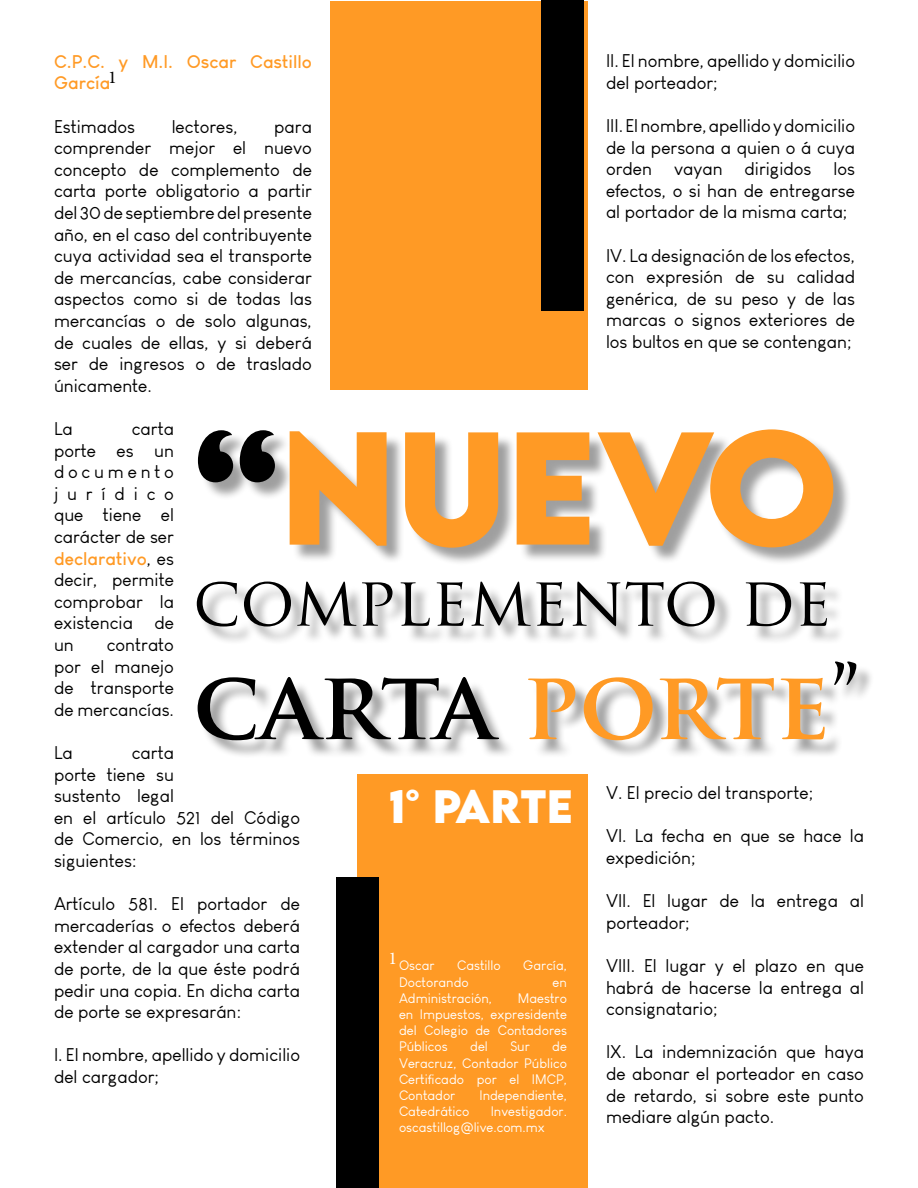
<style>
.page{position:relative;width:918px;height:1188px;background:#fff}
.page>*{position:absolute;margin:0;border:0;box-sizing:border-box;transform-origin:0 0}
.t1{font:700 142.5px "LEMONMILK";color:#ff9a25}
.t2{font:700 94.5px "Trajan Pro";letter-spacing:-.015em;color:#000}
.t3{font:67.5px "Trajan Pro";color:#000}
.t4{font:700 41.55px "LEMONMILK";letter-spacing:-.01em;color:#fff}
.t5{font:18px/21.6px "Louis George Cafe";color:#000;text-align:justify}
.t6{font:700 18px/21.6px "Louis George Cafe";color:#ff9a25}
.t7{font:18px "Minion Pro";color:#000}
.t8{font:18px "Minion Pro";color:#fff}
.t9{font:13.5px/16.2px "Louis George Cafe";color:#fff;text-align:justify}
.s1{font-weight:700;color:#ff9a25}
.s2{color:#000}
.s3{color:#ff9a25}
.s4{font-weight:400}
</style>
<div class="page">
<div style="left:199px;top:431px;width:675px;height:328px;background:#000;opacity:.38"></div>
<div style="left:331px;top:1px;width:257px;height:389px;background:#ff9a25"></div>
<div style="left:357px;top:775px;width:231px;height:413px;background:#ff9a25"></div>
<div style="left:541px;top:0;width:43px;height:310px;background:#000"></div>
<div style="left:336px;top:878px;width:43px;height:310px;background:#000"></div>
<p class="t5" style="left:606px;top:50px;width:251px">II. El nombre, apellido y domicilio del porteador;</p>
<p class="t5" style="left:606px;top:115px;width:251px">III. El nombre, apellido y domicilio de la persona a quien o á cuya orden vayan dirigidos los efectos, o si han de entregarse al portador de la misma carta;</p>
<p class="t5" style="left:606px;top:244px;width:251px">IV. La designación de los efectos, con expresión de su calidad genérica, de su peso y de las marcas o signos exteriores de los bultos en que se contengan;</p>
<p class="t6" style="left:54px;top:50px;width:259px">C.P.C. y M.I. Oscar Castillo<br>García</p>
<p class="t5" style="left:54px;top:116px;width:83px">Estimados</p>
<p class="t5" style="left:172px;top:116px;width:68px">lectores,</p>
<p class="t7" style="left:108px;top:66px;width:10px">1</p>
<p class="t5" style="left:54px;top:116px;width:260px;text-indent:220px">para comprender mejor el nuevo concepto de complemento de carta porte obligatorio a partir del 30 de septiembre del presente año, en el caso del contribuyente cuya actividad sea el transporte de mercancías, cabe considerar aspectos como si de todas las mercancías o de solo algunas, de cuales de ellas, y si deberá ser de ingresos o de traslado únicamente.</p>
<p class="t5" style="left:54px;top:418px;width:20px">La</p>
<p class="t5" style="left:54px;top:418px;width:122px;text-indent:78px">carta porte es un documento jurídico que tiene el carácter de ser <span class="s1">declarativo</span>, es decir, permite comprobar la existencia de un</p>
<p class="t1" style="left:193px;top:391px;width:647px"><span class="s2">“</span>NUEVO</p>
<p class="t3" style="left:193px;top:558px;width:640px">COMPLEMENTO DE</p>
<p class="t2" style="left:193px;top:646px;width:669px">CARTA <span class="s3">PORTE</span><span class="s4">”</span></p>
<p class="t5" style="left:54px;top:634px;width:122px;text-indent:53px">contrato por el manejo de transporte de mercancías.</p>
<p class="t5" style="left:54px;top:742px;width:20px">La</p>
<p class="t5" style="left:54px;top:742px;width:248px;text-align:left;text-indent:78px">carta<br>porte tiene su<br>sustento legal<br>en el artículo 521 del Código de Comercio, en los términos siguientes:</p>
<p class="t5" style="left:54px;top:893px;width:248px">Artículo 581. El portador de mercaderías o efectos deberá extender al cargador una carta de porte, de la que éste podrá pedir una copia. En dicha carta de porte se expresarán:</p>
<p class="t5" style="left:54px;top:1044px;width:248px">I. El nombre, apellido y domicilio del cargador;</p>
<p class="t5" style="left:606px;top:782px;width:209px">V. El precio del transporte;</p>
<p class="t5" style="left:606px;top:825px;width:260px">VI. La fecha en que se hace la expedición;</p>
<p class="t5" style="left:606px;top:890px;width:260px">VII. El lugar de la entrega al porteador;</p>
<p class="t5" style="left:606px;top:955px;width:260px">VIII. El lugar y el plazo en que habrá de hacerse la entrega al consignatario;</p>
<p class="t5" style="left:606px;top:1041px;width:260px">IX. La indemnización que haya de abonar el porteador en caso de retardo, si sobre este punto mediare algún pacto.</p>
<p class="t4" style="left:389px;top:778px;width:185px">1° PARTE</p>
<p class="t8" style="left:388px;top:946px;width:10px">1</p>
<p class="t9" style="left:399px;top:957px;width:37px">Oscar</p>
<p class="t9" style="left:457px;top:957px;width:45px">Castillo</p>
<p class="t9" style="left:523px;top:957px;width:45px">García,</p>
<p class="t9" style="left:399px;top:974px;width:71px">Doctorando</p>
<p class="t9" style="left:553px;top:974px;width:16px">en</p>
<p class="t9" style="left:399px;top:990px;width:95px">Administración,</p>
<p class="t9" style="left:399px;top:990px;width:170px;text-indent:119px">Maestro en Impuestos, expresidente del Colegio de Contadores Públicos</p>
<p class="t9" style="left:470px;top:1038px;width:19px">del</p>
<p class="t9" style="left:510px;top:1038px;width:21px">Sur</p>
<p class="t9" style="left:399px;top:1038px;width:170px;text-indent:153px">de Veracruz, Contador Público Certificado por el IMCP, Contador</p>
<p class="t9" style="left:480px;top:1087px;width:89px">Independiente,</p>
<p class="t9" style="left:399px;top:1103px;width:170px;text-indent:92px">Investigador. oscastillog@live.com.mx</p>
<p class="t9" style="left:399px;top:1103px;width:72px">Catedrático</p>
</div>
